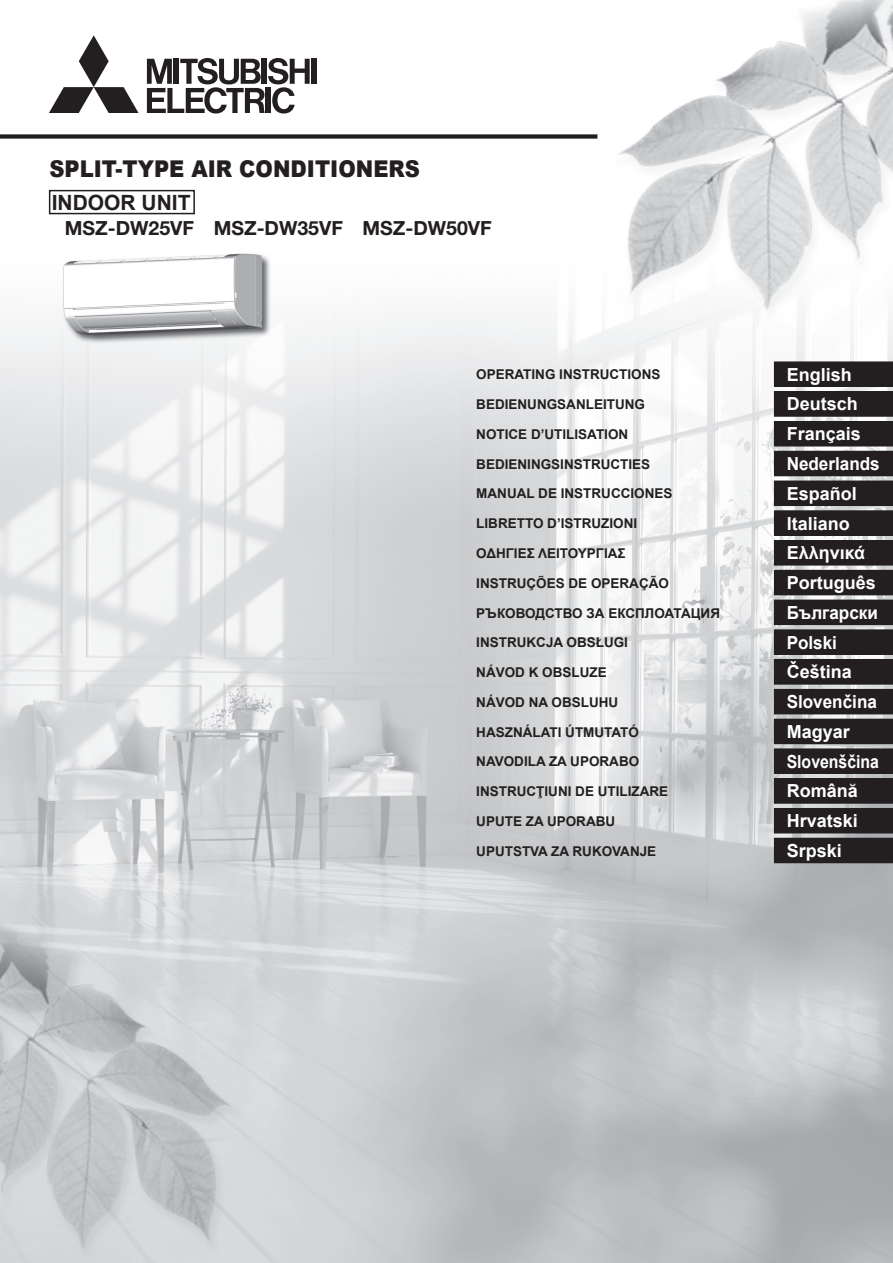
<style>
.page{position:relative;width:893px;height:1263px;background:#fff}
.page>*{position:absolute;margin:0;border:0;box-sizing:border-box;transform-origin:0 0}
.t1{font:900 23.1px "Arial";color:#231f20;scale:.91 1}
.t2{font:700 21px "Arial";color:#231f20}
.t3{font:700 19.5px "Helvetica Neue LT Std";color:#231f20}
.t4{font:700 18px/29.7px "Arial";color:#fff}
.t5{font:700 18px/29.7px "Arial";color:#fff;scale:.95 1}
.t6{font:700 13.5px "Arial";color:#231f20}
</style>
<div class="page">
<img style="left:0;top:0;width:893px;height:1263px">
<div style="left:49px;top:190px;width:146px;height:24px;border:2px solid #231f20"></div>
<svg style="left:49px;top:35px;width:90px;height:78px"></svg>
<div style="left:312px;top:59px;width:5px;height:25px;background:#231f20"></div>
<svg style="left:147px;top:58px;width:163px;height:56px"></svg>
<div style="left:0;top:134px;width:597px;height:5px;background:#231f20"></div>
<svg style="left:774px;top:361px;width:119px;height:502px"></svg>
<h1 class="t1" style="left:49px;top:152px;width:409px">SPLIT-TYPE AIR CONDITIONERS</h1>
<h2 class="t2" style="left:52px;top:187px;width:140px">INDOOR UNIT</h2>
<h3 class="t3" style="left:65px;top:216px;width:428px">MSZ-DW25VF MSZ-DW35VF MSZ-DW50VF</h3>
<p class="t6" style="left:476px;top:365px;width:186px">OPERATING INSTRUCTIONS</p>
<h3 class="t4" style="left:787px;top:360px;width:67px">English</h3>
<p class="t6" style="left:476px;top:395px;width:170px">BEDIENUNGSANLEITUNG</p>
<h3 class="t4" style="left:787px;top:389px;width:95px">Deutsch<br>Français<br>Nederlands<br>Español<br>Italiano<br>Ελληνικά<br>Português</h3>
<p class="t6" style="left:476px;top:603px;width:245px">РЪКОВОДСТВО ЗА ЕКСПЛОАТАЦИЯ</p>
<p class="t6" style="left:476px;top:633px;width:153px">INSTRUKCJA OBSŁUGI</p>
<p class="t6" style="left:476px;top:425px;width:153px">NOTICE D’UTILISATION</p>
<p class="t6" style="left:476px;top:454px;width:176px">BEDIENINGSINSTRUCTIES</p>
<p class="t6" style="left:476px;top:484px;width:198px">MANUAL DE INSTRUCCIONES</p>
<p class="t6" style="left:476px;top:514px;width:163px">LIBRETTO D’ISTRUZIONI</p>
<p class="t6" style="left:476px;top:544px;width:151px">ΟΔΗΓΙΕΣ ΛΕΙΤΟΥΡΓΙΑΣ</p>
<p class="t6" style="left:476px;top:573px;width:194px">INSTRUÇÕES DE OPERAÇÃO</p>
<h3 class="t5" style="left:787px;top:598px;width:99px">Български<br>Polski<br>Čeština<br>Slovenčina<br>Magyar<br>Slovenščina<br>Română</h3>
<p class="t6" style="left:476px;top:663px;width:132px">NÁVOD K OBSLUZE</p>
<p class="t6" style="left:476px;top:693px;width:143px">NÁVOD NA OBSLUHU</p>
<p class="t6" style="left:476px;top:722px;width:164px">HASZNÁLATI ÚTMUTATÓ</p>
<p class="t6" style="left:476px;top:752px;width:164px">NAVODILA ZA UPORABO</p>
<p class="t6" style="left:476px;top:782px;width:193px">INSTRUCŢIUNI DE UTILIZARE</p>
<p class="t6" style="left:476px;top:812px;width:140px">UPUTE ZA UPORABU</p>
<p class="t6" style="left:476px;top:841px;width:182px">UPUTSTVA ZA RUKOVANJE</p>
<h3 class="t4" style="left:787px;top:806px;width:73px">Hrvatski<br>Srpski</h3>
</div>
